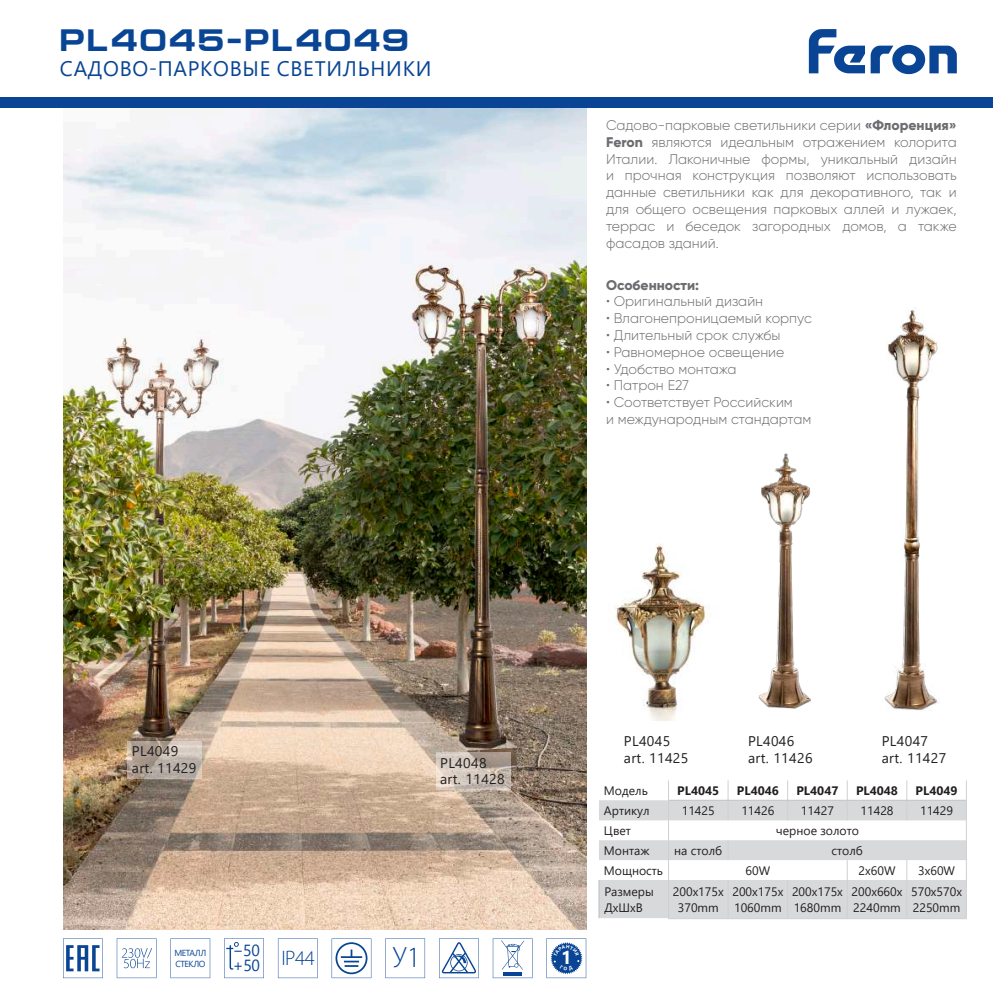
<style>
.page{position:relative;width:993px;height:993px;background:#fff}
.page>*{position:absolute;margin:0;border:0;box-sizing:border-box;transform-origin:0 0}
.t1{font:700 31.5px "Europe Ext";letter-spacing:.055em;color:#094594}
.t2{font:300 29.4px "Myriad Pro";color:#094594}
.t3{font:21px "Segoe UI";letter-spacing:.035em;color:#094594}
.t4{font:300 21px "Myriad Pro";color:#094594}
.t5{font:700 18.38px "Segoe UI";color:#fff}
.t6{font:16.1px/15px "Segoe UI";color:#094594}
.t7{font:300 14px/16.8px "Gilroy";color:#6c6d70;text-align:justify}
.t8{font:14px/16.8px "Segoe UI";letter-spacing:.025em;color:#231f20}
.t9{font:800 14px "Gilroy";color:#6c6d70}
.t10{font:12.25px/15.8px "Segoe UI";color:#231f20}
.t11{font:700 12.25px "Segoe UI";color:#231f20}
.t12{font:8.75px/10.5px "Segoe UI";letter-spacing:-.055em;color:#094594}
.s1{font-weight:800}
</style>
<div class="page">
<img style="left:63px;top:108px;width:523px;height:821px">
<svg style="left:127px;top:740px;width:75px;height:38px;background:#baada3"></svg>
<svg style="left:436px;top:751px;width:74px;height:38px;background:#c8bcb1"></svg>
<div style="left:0;top:97px;width:992px;height:11px;background:#094594"></div>
<svg style="left:870px;top:45px;width:86px;height:29px"></svg>
<svg style="left:808px;top:29px;width:56px;height:44px"></svg>
<svg style="left:599px;top:800px;width:366px;height:117px;fill:#d8d9db"></svg>
<hr style="left:598px;top:879px;width:1px;height:38px;background:#bcbdc0">
<svg style="left:727px;top:780px;width:1px;height:40px"></svg>
<svg style="left:787px;top:780px;width:1px;height:40px"></svg>
<svg style="left:846px;top:781px;width:1px;height:39px"></svg>
<svg style="left:906px;top:780px;width:1px;height:40px"></svg>
<svg style="left:727px;top:840px;width:1px;height:19px"></svg>
<svg style="left:667px;top:800px;width:1px;height:79px"></svg>
<svg style="left:846px;top:859px;width:1px;height:20px"></svg>
<svg style="left:906px;top:859px;width:1px;height:20px"></svg>
<svg style="left:965px;top:799px;width:1px;height:61px"></svg>
<hr style="left:667px;top:879px;width:1px;height:38px;background:#cfd0d2">
<hr style="left:727px;top:879px;width:1px;height:38px;background:#cfd0d2">
<hr style="left:787px;top:879px;width:1px;height:38px;background:#cfd0d2">
<hr style="left:846px;top:879px;width:1px;height:38px;background:#cfd0d2">
<hr style="left:906px;top:879px;width:1px;height:38px;background:#cfd0d2">
<hr style="left:965px;top:879px;width:1px;height:38px;background:#cfd0d2">
<hr style="left:668px;top:799px;width:59px;height:1px;background:#c1c2c4">
<hr style="left:727px;top:799px;width:60px;height:1px;background:#c1c2c4">
<hr style="left:787px;top:799px;width:60px;height:1px;background:#c1c2c4">
<hr style="left:847px;top:799px;width:59px;height:1px;background:#c1c2c4">
<hr style="left:906px;top:799px;width:59px;height:1px;background:#c1c2c4">
<hr style="left:667px;top:917px;width:60px;height:1px;background:#cfd0d2">
<hr style="left:727px;top:917px;width:60px;height:1px;background:#cfd0d2">
<hr style="left:787px;top:917px;width:60px;height:1px;background:#cfd0d2">
<hr style="left:847px;top:917px;width:59px;height:1px;background:#cfd0d2">
<hr style="left:906px;top:917px;width:60px;height:1px;background:#cfd0d2">
<svg style="left:439px;top:938px;width:39px;height:39px"></svg>
<svg style="left:331px;top:938px;width:40px;height:39px"></svg>
<svg style="left:385px;top:938px;width:40px;height:39px"></svg>
<svg style="left:63px;top:938px;width:40px;height:39px"></svg>
<svg style="left:492px;top:938px;width:40px;height:39px"></svg>
<svg style="left:278px;top:938px;width:39px;height:39px"></svg>
<svg style="left:170px;top:938px;width:40px;height:39px"></svg>
<svg style="left:224px;top:938px;width:40px;height:39px"></svg>
<svg style="left:117px;top:938px;width:39px;height:39px"></svg>
<img style="left:615px;top:543px;width:95px;height:177px">
<img style="left:758px;top:453px;width:53px;height:256px">
<img style="left:884px;top:309px;width:56px;height:401px">
<svg style="left:546px;top:938px;width:40px;height:39px"></svg>
<h1 class="t1" style="left:60px;top:23px;width:351px">PL4045-PL4049</h1>
<h3 class="t3" style="left:60px;top:49px;width:373px">САДОВО-ПАРКОВЫЕ СВЕТИЛЬНИКИ</h3>
<p class="t7" style="left:606px;top:116px;width:352px">Садово-парковые светильники серии <span class="s1">«Флоренция» Feron</span> являются идеальным отражением колорита Италии. Лаконичные формы, уникальный дизайн и прочная конструкция позволяют использовать данные светильники как для декоративного, так и для общего освещения парковых аллей и лужаек, террас и беседок загородных домов, а также фасадов зданий.</p>
<p class="t9" style="left:606px;top:276px;width:95px">Особенности:</p>
<p class="t7" style="left:606px;top:293px;width:159px">• Оригинальный дизайн</p>
<p class="t7" style="left:606px;top:309px;width:207px">• Влагонепроницаемый корпус</p>
<p class="t7" style="left:606px;top:326px;width:176px">• Длительный срок службы</p>
<p class="t7" style="left:606px;top:343px;width:180px">• Равномерное освещение</p>
<p class="t7" style="left:606px;top:360px;width:132px">• Удобство монтажа</p>
<p class="t7" style="left:606px;top:377px;width:84px">• Патрон Е27</p>
<p class="t7" style="left:606px;top:393px;width:207px">• Соответствует Российским<br>и международным стандартам</p>
<p class="t8" style="left:132px;top:741px;width:66px">PL4049 art. 11429</p>
<p class="t8" style="left:440px;top:752px;width:66px">PL4048 art. 11428</p>
<p class="t12" style="left:174px;top:946px;width:33px">МЕТАЛЛ<br>СТЕКЛО</p>
<p class="t6" style="left:232px;top:941px;width:29px">−50 +50</p>
<h3 class="t5" style="left:561px;top:939px;width:12px">1</h3>
<h3 class="t4" style="left:281px;top:946px;width:35px">IP44</h3>
<h2 class="t2" style="left:393px;top:940px;width:29px">У1</h2>
<p class="t8" style="left:623px;top:731px;width:66px">PL4045 art. 11425</p>
<p class="t8" style="left:747px;top:731px;width:66px">PL4046 art. 11426</p>
<p class="t8" style="left:881px;top:731px;width:66px">PL4047 art. 11427</p>
<p class="t10" style="left:603px;top:781px;width:45px">Модель</p>
<p class="t11" style="left:677px;top:778px;width:43px">PL4045</p>
<p class="t11" style="left:736px;top:778px;width:43px">PL4046</p>
<p class="t11" style="left:796px;top:778px;width:43px">PL4047</p>
<p class="t11" style="left:855px;top:778px;width:43px">PL4048</p>
<p class="t11" style="left:915px;top:778px;width:43px">PL4049</p>
<p class="t10" style="left:603px;top:801px;width:47px">Артикул</p>
<p class="t10" style="left:681px;top:801px;width:35px">11425</p>
<p class="t10" style="left:741px;top:801px;width:35px">11426</p>
<p class="t10" style="left:800px;top:801px;width:35px">11427</p>
<p class="t10" style="left:860px;top:801px;width:35px">11428</p>
<p class="t10" style="left:919px;top:801px;width:35px">11429</p>
<p class="t10" style="left:603px;top:821px;width:29px">Цвет</p>
<p class="t10" style="left:775px;top:821px;width:85px">черное золото</p>
<p class="t10" style="left:603px;top:841px;width:47px">Монтаж</p>
<p class="t10" style="left:674px;top:841px;width:50px">на cтолб</p>
<p class="t10" style="left:831px;top:841px;width:33px">столб</p>
<p class="t10" style="left:603px;top:860px;width:61px">Мощность</p>
<p class="t10" style="left:745px;top:860px;width:26px">60W</p>
<p class="t10" style="left:858px;top:860px;width:38px">2х60W</p>
<p class="t10" style="left:917px;top:860px;width:38px">3х60W</p>
<p class="t10" style="left:604px;top:882px;width:51px">Размеры<br>ДхШхВ</p>
<p class="t10" style="left:672px;top:882px;width:52px;text-align:center">200x175x<br>370mm</p>
<p class="t10" style="left:732px;top:882px;width:52px">200x175x<br>1060mm</p>
<p class="t10" style="left:791px;top:882px;width:52px">200x175x<br>1680mm</p>
<p class="t10" style="left:851px;top:882px;width:52px">200x660x<br>2240mm</p>
<p class="t10" style="left:910px;top:882px;width:52px">570x570x<br>2250mm</p>
</div>
